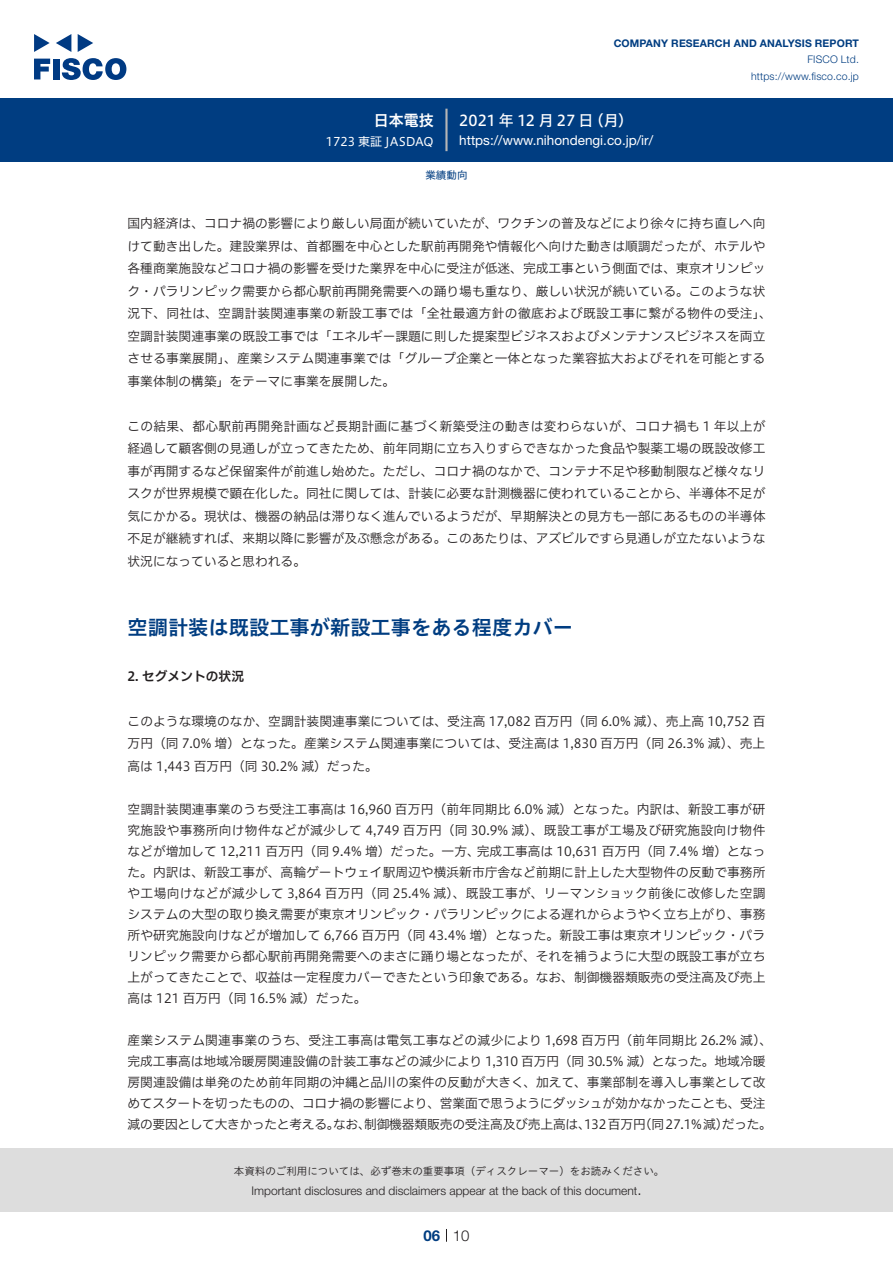
<style>
.page{position:relative;width:893px;height:1263px;background:#fff}
.page>*{position:absolute;margin:0;border:0;box-sizing:border-box;transform-origin:0 0}
.t1{font:20.25px "Hiragino UD Sans Std W6";color:#003d81}
.t2{font:15px "Hiragino UD Sans F Std N W5";letter-spacing:-.005em;color:#fff}
.t3{font:15px "Hiragino UD Sans F Std N W6";color:#fff}
.t4{font:300 15px "Helvetica Neue LT Std";color:#231f20}
.t5{font:700 15px "Helvetica Neue LT Std";color:#003d81}
.t6{font:13.5px "Helvetica Neue LT Std";color:#fff}
.t7{font:12.75px/22.5px "Hiragino UD Sans F Std N W3";color:#231f20}
.t8{font:12.75px "Hiragino UD Sans F Std N W3";letter-spacing:.02em;color:#231f20}
.t9{font:12.75px "Hiragino UD Sans F Std N W3";letter-spacing:-.02em;color:#231f20}
.t10{font:12.75px "Hiragino UD Sans F Std N W6";color:#231f20}
.t11{font:300 12px "Helvetica Neue LT Std";color:#231f20}
.t12{font:12px "Hiragino UD Sans F Std N W4";color:#fff}
.t13{font:10.5px "Hiragino UD Sans Std W3";color:#231f20}
.t14{font:700 10.5px "Helvetica Neue LT Std";letter-spacing:.015em;color:#003d81}
.t15{font:300 10.5px/16.5px "Helvetica Neue LT Std";letter-spacing:.015em;color:#003d81;text-align:right}
.t16{font:10.5px "Hiragino UD Sans F Std N W4";color:#003d81}
</style>
<div class="page">
<div style="left:0;top:1148px;width:893px;height:64px;background:#ddd"></div>
<svg style="left:34px;top:59px;width:16px;height:20px"></svg>
<div style="left:53px;top:59px;width:6px;height:20px;background:#003a83"></div>
<svg style="left:62px;top:58px;width:64px;height:22px"></svg>
<svg style="left:34px;top:34px;width:16px;height:18px"></svg>
<svg style="left:78px;top:34px;width:15px;height:18px"></svg>
<svg style="left:56px;top:34px;width:15px;height:18px"></svg>
<div style="left:0;top:98px;width:893px;height:64px;background:#003d81"></div>
<hr style="left:445px;top:109px;width:3px;height:42px;background:#b5b5b6">
<svg style="left:446px;top:1229px;width:1px;height:13px"></svg>
<p class="t3" style="left:374px;top:109px;width:62px">日本電技</p>
<p class="t12" style="left:326px;top:132px;width:109px">1723 東証 JASDAQ</p>
<p class="t14" style="left:614px;top:37px;width:247px">COMPANY RESEARCH AND ANALYSIS REPORT</p>
<p class="t15" style="left:751px;top:51px;width:109px">FISCO Ltd. https://www.fisco.co j p.</p>
<p class="t2" style="left:589px;top:109px;width:46px">（月(</p>
<p class="t2" style="left:459px;top:109px;width:136px">2021 年 12 月 27 日</p>
<p class="t6" style="left:459px;top:132px;width:195px">https://www.nihondengi. c o j p. /i r/</p>
<p class="t16" style="left:425px;top:167px;width:43px">業績動向</p>
<p class="t7" style="left:128px;top:211px;width:646px">国内経済は、コロナ禍の影響により厳しい局面が続いていたが、ワクチンの普及などにより徐々に持ち直しへ向けて動き出した。建設業界は、首都圏を中心とした駅前再開発や情報化へ向けた動きは順調だったが、ホテルや各種商業施設などコロナ禍の影響を受けた業界を中心に受注が低迷、完成工事という側面では、東京オリンピック・パラリンピック需要から都心駅前再開発需要への踊り場も重なり、厳しい状況が続いている。このような状況下、同社は、空調計装関連事業の新設工事では「全社最適方針の徹底および既設工事に繋がる物件の受注、「空調計装関連事業の既設工事では「エネルギー課題に則した提案型ビジネスおよびメンテナンスビジネスを両立させる事業展開」、産業システム関連事業では「グループ企業と一体となった業容拡大およびそれを可能とする事業体制の構築」をテーマに事業を展開した。</p>
<p class="t7" style="left:128px;top:414px;width:639px;text-align:justify">この結果、都心駅前再開発計画など長期計画に基づく新築受注の動きは変わらないが、コロナ禍も 1 年以上が経過して顧客側の見通しが立ってきたため、前年同期に立ち入りすらできなかった食品や製薬工場の既設改修工事が再開するなど保留案件が前進し始めた。ただし、コロナ禍のなかで、コンテナ不足や移動制限など様々なリスクが世界規模で顕在化した。同社に関しては、計装に必要な計測機器に使われていることから、半導体不足が気にかかる。現状は、機器の納品は滞りなく進んでいるようだが、早期解決との見方も一部にあるものの半導体不足が継続すれば、来期以降に影響が及ぶ懸念がある。このあたりは、アズビルですら見通しが立たないような状況になっていると思われる。</p>
<h1 class="t1" style="left:128px;top:611px;width:447px">空調計装は既設工事が新設工事をある程度カバー</h1>
<p class="t10" style="left:128px;top:666px;width:118px">2. セグメントの状況</p>
<p class="t7" style="left:128px;top:709px;width:639px;text-align:justify">このような環境のなか、空調計装関連事業については、受注高 17,082 百万円（同 6.0% 減）、売上高 10,752 百万円（同 7.0% 増）となった。産業システム関連事業については、受注高は 1,830 百万円（同 26.3% 減）、売上高は 1,443 百万円（同 30.2% 減）だった。</p>
<p class="t7" style="left:128px;top:798px;width:639px;line-height:21px;text-align:right">空調計装関連事業のうち受注工事高は 16,960 百万円（前年同期比 6.0% 減）となった。内訳は、新設工事が研究施設や事務所向け物件などが減少して 4,749 百万円（同 30.9% 減）、既設工事が工場及び研究施設向け物件完成工事高は 10,631 百万円（同 7.4% 増）となっ</p>
<p class="t7" style="left:128px;top:840px;width:639px;line-height:21px">などが増加して 12,211 百万円（同 9.4% 増）だった。一方、<br>た。内訳は、新設工事が、高輪ゲートウェイ駅周辺や横浜新市庁舎など前期に計上した大型物件の反動で事務所や工場向けなどが減少して 3,864 百万円（同 25.4% 減）、既設工事が、リーマンショック前後に改修した空調システムの大型の取り換え需要が東京オリンピック・パラリンピックによる遅れからようやく立ち上がり、事務所や研究施設向けなどが増加して 6,766 百万円（同 43.4% 増）となった。新設工事は東京オリンピック・パラリンピック需要から都心駅前再開発需要へのまさに踊り場となったが、それを補うように大型の既設工事が立ち上がってきたことで、収益は一定程度カバーできたという印象である。なお、制御機器類販売の受注高及び売上高は 121 百万円（同 16.5% 減）だった。</p>
<p class="t8" style="left:128px;top:1031px;width:646px">産業システム関連事業のうち、受注工事高は電気工事などの減少により 1,698 百万円（前年同期比 26.2% 減、(</p>
<p class="t7" style="left:127px;top:1049px;width:639px">完成工事高は地域冷暖房関連設備の計装工事などの減少により 1,310 百万円（同 30.5% 減）となった。地域冷暖</p>
<p class="t7" style="left:128px;top:1070px;width:639px">房関連設備は単発のため前年同期の沖縄と品川の案件の反動が大きく、加えて、事業部制を導入し事業として改</p>
<p class="t7" style="left:127px;top:1091px;width:640px">めてスタートを切ったものの、コロナ禍の影響により、営業面で思うようにダッシュが効かなかったことも、受注</p>
<p class="t7" style="left:722px;top:1112px;width:52px">だった。</p>
<p class="t7" style="left:364px;top:1112px;width:228px">制御機器類販売の受注高及び売上高は、</p>
<p class="t7" style="left:639px;top:1112px;width:91px">（同27.1%減）</p>
<p class="t9" style="left:128px;top:1115px;width:214px">減の要因として大きかったと考える。</p>
<p class="t7" style="left:333px;top:1112px;width:39px">なお、</p>
<p class="t7" style="left:584px;top:1112px;width:63px">132百万円</p>
<p class="t13" style="left:234px;top:1163px;width:432px">本資料のご利用については、必ず巻末の重要事項（ディスクレーマー）をお読みください。</p>
<p class="t4" style="left:637px;top:1180px;width:6px">.</p>
<p class="t11" style="left:251px;top:1183px;width:387px">Important disclosures and disclaimers appear at the back of this document</p>
<p class="t5" style="left:423px;top:1226px;width:18px">06</p>
<p class="t4" style="left:453px;top:1226px;width:18px">10</p>
</div>
